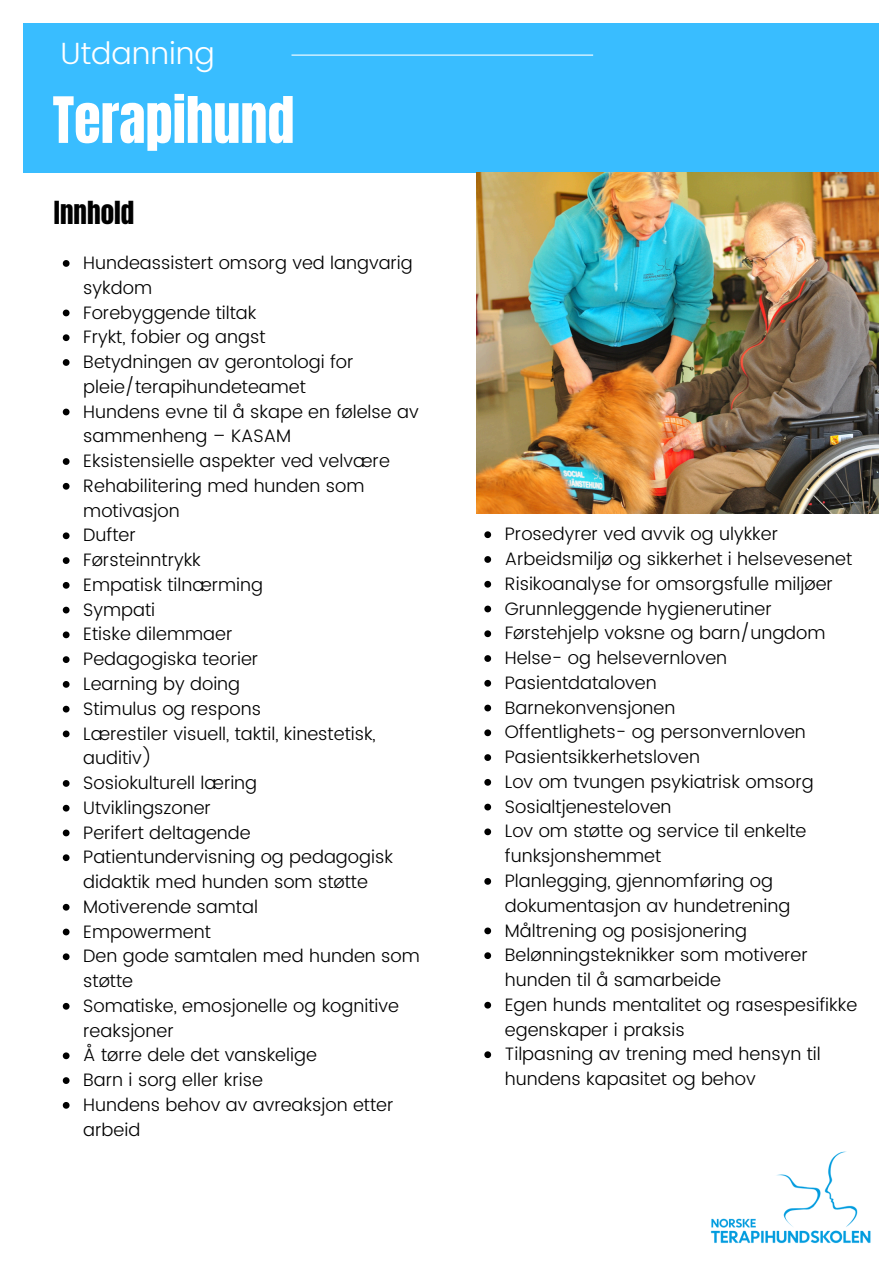
<style>
.page{position:relative;width:894px;height:1264px;background:#fff}
.page>*{position:absolute;margin:0;border:0;box-sizing:border-box;transform-origin:0 0}
.t1{font:54.3px "Anton";color:#fff}
.t2{font:300 30.75px "Poppins";color:#fff}
.t3{font:27px "Anton";color:#000}
.t4{font:300 18px/24.8px "Poppins";color:#000}
</style>
<div class="page">
<div style="left:23px;top:23px;width:855px;height:150px;background:#39bdff"></div>
<hr style="left:291px;top:55px;width:302px;height:1px;background:#fff">
<img style="left:476px;top:173px;width:402px;height:341px">
<svg style="left:63px;top:260px;width:6px;height:7px"></svg>
<svg style="left:63px;top:309px;width:6px;height:7px"></svg>
<svg style="left:63px;top:334px;width:6px;height:7px"></svg>
<svg style="left:63px;top:359px;width:6px;height:7px"></svg>
<svg style="left:63px;top:408px;width:6px;height:7px"></svg>
<svg style="left:63px;top:458px;width:6px;height:7px"></svg>
<svg style="left:63px;top:483px;width:6px;height:6px"></svg>
<svg style="left:63px;top:532px;width:6px;height:7px"></svg>
<svg style="left:63px;top:557px;width:6px;height:7px"></svg>
<svg style="left:63px;top:582px;width:6px;height:6px"></svg>
<svg style="left:63px;top:606px;width:6px;height:7px"></svg>
<svg style="left:63px;top:631px;width:6px;height:7px"></svg>
<svg style="left:63px;top:656px;width:6px;height:7px"></svg>
<svg style="left:63px;top:681px;width:6px;height:6px"></svg>
<svg style="left:63px;top:705px;width:6px;height:7px"></svg>
<svg style="left:63px;top:730px;width:6px;height:7px"></svg>
<svg style="left:63px;top:780px;width:6px;height:6px"></svg>
<svg style="left:63px;top:804px;width:6px;height:7px"></svg>
<svg style="left:63px;top:829px;width:6px;height:7px"></svg>
<svg style="left:63px;top:854px;width:6px;height:7px"></svg>
<svg style="left:63px;top:903px;width:6px;height:7px"></svg>
<svg style="left:63px;top:928px;width:6px;height:7px"></svg>
<svg style="left:63px;top:953px;width:6px;height:7px"></svg>
<svg style="left:63px;top:1002px;width:6px;height:7px"></svg>
<svg style="left:63px;top:1052px;width:6px;height:7px"></svg>
<svg style="left:63px;top:1077px;width:6px;height:6px"></svg>
<svg style="left:63px;top:1102px;width:6px;height:6px"></svg>
<svg style="left:484px;top:531px;width:7px;height:7px"></svg>
<svg style="left:484px;top:556px;width:7px;height:7px"></svg>
<svg style="left:484px;top:581px;width:7px;height:6px"></svg>
<svg style="left:484px;top:605px;width:7px;height:7px"></svg>
<svg style="left:484px;top:630px;width:7px;height:7px"></svg>
<svg style="left:484px;top:655px;width:7px;height:7px"></svg>
<svg style="left:484px;top:680px;width:7px;height:6px"></svg>
<svg style="left:484px;top:704px;width:7px;height:7px"></svg>
<svg style="left:484px;top:729px;width:7px;height:7px"></svg>
<svg style="left:484px;top:754px;width:7px;height:7px"></svg>
<svg style="left:484px;top:779px;width:7px;height:6px"></svg>
<svg style="left:484px;top:803px;width:7px;height:7px"></svg>
<svg style="left:484px;top:828px;width:7px;height:7px"></svg>
<svg style="left:484px;top:878px;width:7px;height:6px"></svg>
<svg style="left:484px;top:927px;width:7px;height:7px"></svg>
<svg style="left:484px;top:952px;width:7px;height:7px"></svg>
<svg style="left:484px;top:1001px;width:7px;height:7px"></svg>
<svg style="left:484px;top:1051px;width:7px;height:7px"></svg>
<img style="left:710px;top:1151px;width:161px;height:92px">
<h1 class="t2" style="left:61px;top:35px;width:156px">Utdanning</h1>
<h3 class="t1" style="left:53px;top:81px;width:243px">Terapihund</h3>
<p class="t3" style="left:54px;top:193px;width:82px">Innhold</p>
<p class="t4" style="left:83px;top:250px;width:331px">Hundeassistert omsorg ved langvarig sykdom</p>
<p class="t4" style="left:83px;top:300px;width:174px">Forebyggende tiltak</p>
<p class="t4" style="left:83px;top:325px;width:184px">Frykt, fobier og angst</p>
<p class="t4" style="left:83px;top:349px;width:272px">Betydningen av gerontologi for pleie/terapihundeteamet</p>
<p class="t4" style="left:83px;top:399px;width:337px">Hundens evne til å skape en følelse av sammenheng – KASAM</p>
<p class="t4" style="left:83px;top:448px;width:308px">Eksistensielle aspekter ved velvære</p>
<p class="t4" style="left:83px;top:473px;width:282px">Rehabilitering med hunden som motivasjon</p>
<p class="t4" style="left:83px;top:523px;width:54px">Dufter</p>
<p class="t4" style="left:83px;top:547px;width:119px">Førsteinntrykk</p>
<p class="t4" style="left:83px;top:572px;width:181px">Empatisk tilnærming</p>
<p class="t4" style="left:83px;top:597px;width:73px">Sympati</p>
<p class="t4" style="left:83px;top:622px;width:151px">Etiske dilemmaer</p>
<p class="t4" style="left:83px;top:646px;width:176px">Pedagogiska teorier</p>
<p class="t4" style="left:83px;top:671px;width:158px">Learning by doing</p>
<p class="t4" style="left:83px;top:696px;width:179px">Stimulus og respons</p>
<p class="t4" style="left:83px;top:721px;width:294px">Lærestiler visuell, taktil, kinestetisk, auditiv)</p>
<p class="t4" style="left:83px;top:770px;width:175px">Sosiokulturell læring</p>
<p class="t4" style="left:83px;top:795px;width:129px">Utviklingszoner</p>
<p class="t4" style="left:83px;top:820px;width:169px">Perifert deltagende</p>
<p class="t4" style="left:83px;top:844px;width:311px">Patientundervisning og pedagogisk didaktik med hunden som støtte</p>
<p class="t4" style="left:83px;top:894px;width:176px">Motiverende samtal</p>
<p class="t4" style="left:83px;top:919px;width:129px">Empowerment</p>
<p class="t4" style="left:83px;top:943px;width:338px">Den gode samtalen med hunden som støtte</p>
<p class="t4" style="left:83px;top:993px;width:317px">Somatiske, emosjonelle og kognitive reaksjoner</p>
<p class="t4" style="left:83px;top:1042px;width:235px">Å tørre dele det vanskelige</p>
<p class="t4" style="left:83px;top:1067px;width:181px">Barn i sorg eller krise</p>
<p class="t4" style="left:83px;top:1092px;width:311px">Hundens behov av avreaksjon etter arbeid</p>
<p class="t4" style="left:504px;top:521px;width:275px">Prosedyrer ved avvik og ulykker</p>
<p class="t4" style="left:504px;top:546px;width:349px">Arbeidsmiljø og sikkerhet i helsevesenet</p>
<p class="t4" style="left:504px;top:571px;width:329px">Risikoanalyse for omsorgsfulle miljøer</p>
<p class="t4" style="left:504px;top:596px;width:268px">Grunnleggende hygienerutiner</p>
<p class="t4" style="left:504px;top:620px;width:322px">Førstehjelp voksne og barn/ungdom</p>
<p class="t4" style="left:504px;top:645px;width:224px">Helse- og helsevernloven</p>
<p class="t4" style="left:504px;top:670px;width:153px">Pasientdataloven</p>
<p class="t4" style="left:504px;top:695px;width:172px">Barnekonvensjonen</p>
<p class="t4" style="left:504px;top:719px;width:302px">Offentlighets- og personvernloven</p>
<p class="t4" style="left:504px;top:744px;width:196px">Pasientsikkerhetsloven</p>
<p class="t4" style="left:504px;top:769px;width:310px">Lov om tvungen psykiatrisk omsorg</p>
<p class="t4" style="left:504px;top:794px;width:168px">Sosialtjenesteloven</p>
<p class="t4" style="left:504px;top:818px;width:303px">Lov om støtte og service til enkelte funksjonshemmet</p>
<p class="t4" style="left:504px;top:868px;width:287px">Planlegging, gjennomføring og dokumentasjon av hundetrening</p>
<p class="t4" style="left:504px;top:917px;width:244px">Måltrening og posisjonering</p>
<p class="t4" style="left:504px;top:942px;width:304px">Belønningsteknikker som motiverer hunden til å samarbeide</p>
<p class="t4" style="left:504px;top:992px;width:354px">Egen hunds mentalitet og rasespesifikke egenskaper i praksis</p>
<p class="t4" style="left:504px;top:1041px;width:317px">Tilpasning av trening med hensyn til hundens kapasitet og behov</p>
</div>
